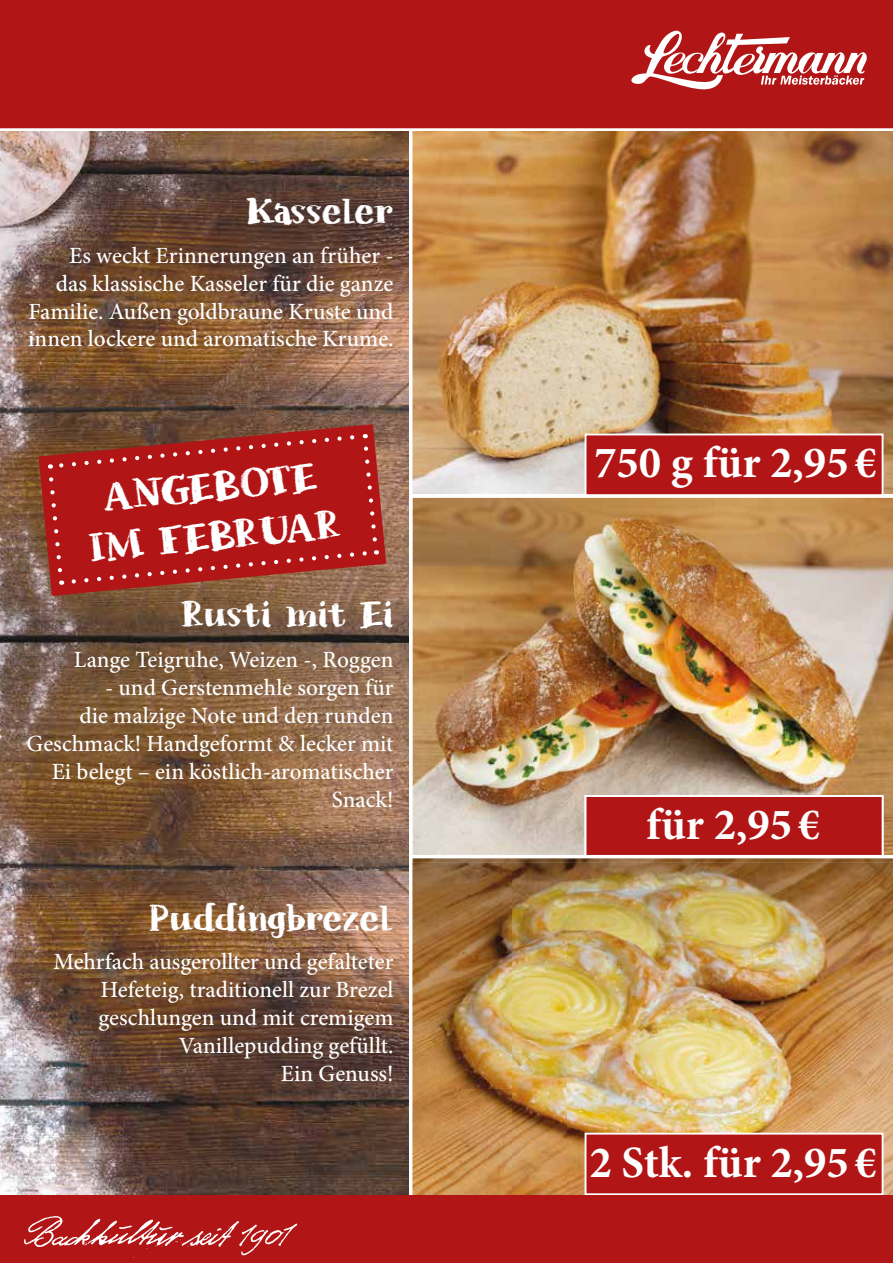
<style>
.page{position:relative;width:893px;height:1263px;background:#fff}
.page>*{position:absolute;margin:0;border:0;box-sizing:border-box;transform-origin:0 0}
.t1{font:700 44.85px "Minion Pro";color:#fff}
.t2{font:41.1px/49.3px "Chalkaholic DEMO";color:#fff;text-align:center}
.t3{font:37.8px "Chalkaholic DEMO";letter-spacing:-.03em;color:#fff}
.t4{font:500 23.25px/27.9px "Minion Pro";color:#fff;text-align:right}
</style>
<div class="page">
<img style="left:0;top:131px;width:409px;height:1064px">
<img style="left:412px;top:497px;width:481px;height:358px">
<img style="left:412px;top:131px;width:481px;height:363px">
<div style="left:0;top:0;width:893px;height:129px;background:#b21516"></div>
<div style="left:598px;top:8px;width:295px;height:105px;background:#b21516"></div>
<svg style="left:631px;top:30px;width:236px;height:60px"></svg>
<svg style="left:39px;top:424px;width:347px;height:172px;background:#88503c"></svg>
<svg style="left:47px;top:433px;width:332px;height:153px;background:#ad201e"></svg>
<div style="left:585px;top:434px;width:298px;height:61px;background:#b21516"></div>
<div style="left:585px;top:433px;width:298px;height:63px;border:2px solid #fff"></div>
<div style="left:585px;top:795px;width:298px;height:60px;background:#b21516"></div>
<img style="left:412px;top:858px;width:481px;height:337px">
<div style="left:585px;top:1133px;width:298px;height:61px;background:#b21516"></div>
<div style="left:585px;top:1133px;width:298px;height:62px;border:2px solid #fff"></div>
<div style="left:0;top:1195px;width:893px;height:68px;background:#b21516"></div>
<svg style="left:24px;top:1216px;width:273px;height:42px"></svg>
<h3 class="t3" style="left:246px;top:189px;width:149px">Kasseler</h3>
<p class="t4" style="left:28px;top:242px;width:367px">Es weckt Erinnerungen an früher -<br>das klassische Kasseler für die ganze Familie. Außen goldbraune Kruste und innen lockere und aromatische Krume.</p>
<h2 class="t2" style="left:82px;top:476px;width:254px;rotate:-6deg">ANGEBOTE<br>IM FEBRUAR</h2>
<h3 class="t3" style="left:181px;top:592px;width:214px">Rusti mit Ei</h3>
<p class="t4" style="left:74px;top:646px;width:321px">Lange Teigruhe, Weizen -, Roggen</p>
<p class="t4" style="left:26px;top:674px;width:369px">- und Gerstenmehle sorgen für<br>die malzige Note und den runden<br>Geschmack! Handgeformt &amp; lecker mit<br>Ei belegt – ein köstlich-aromatischer<br>Snack!</p>
<h3 class="t3" style="left:149px;top:896px;width:246px">Puddingbrezel</h3>
<p class="t4" style="left:54px;top:948px;width:341px">Mehrfach ausgerollter und gefalteter<br>Hefeteig, traditionell zur Brezel geschlungen und mit cremigem<br>Vanillepudding gefüllt.<br>Ein Genuss!</p>
<h1 class="t1" style="left:594px;top:431px;width:284px">750 g für 2,95 €</h1>
<h1 class="t1" style="left:646px;top:793px;width:175px">für 2,95 €</h1>
<h1 class="t1" style="left:589px;top:1130px;width:289px">2 Stk. für 2,95 €</h1>
</div>
